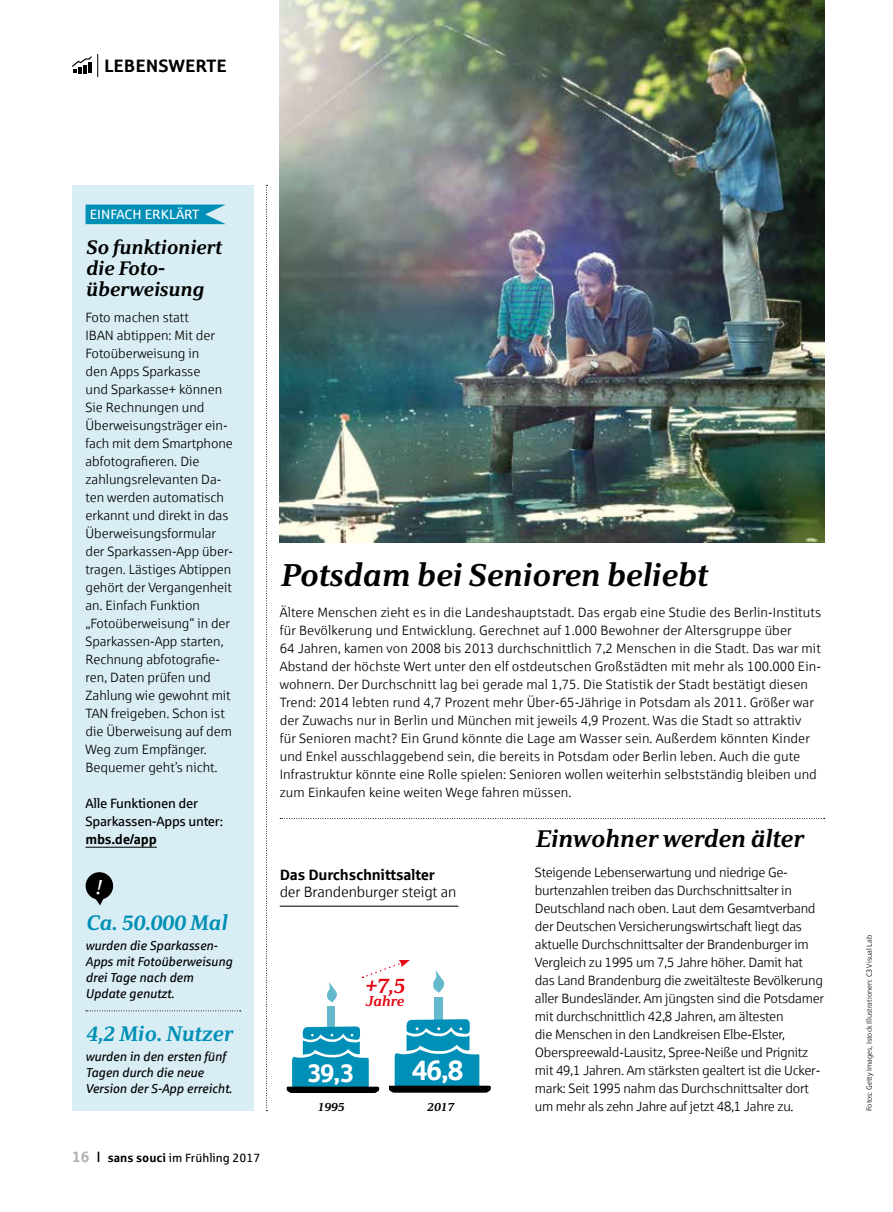
<style>
.page{position:relative;width:893px;height:1212px;background:#fff}
.page>*{position:absolute;margin:0;border:0;box-sizing:border-box;transform-origin:0 0}
.t1{font:italic 700 31.5px "Sparkasse Serif";letter-spacing:-.015em;color:#000}
.t2{font:700 28.05px "Sparkasse Rg";color:#fff}
.t3{font:700 25.35px "Sparkasse Rg";color:#fff}
.t4{font:italic 700 24px "Sparkasse Serif";letter-spacing:-.015em;color:#000}
.t5{font:italic 700 21px "Sparkasse Serif";letter-spacing:-.01em;color:#008fb6}
.t6{font:italic 700 20.7px "Sparkasse Serif";color:#e30613}
.t7{font:italic 700 19.5px/21px "Sparkasse Serif";letter-spacing:-.015em;color:#000}
.t8{font:700 18px "Sparkasse Rg";color:#000}
.t9{font:15px "Sparkasse Lt";letter-spacing:-.01em;color:#000}
.t10{font:700 15px "Sparkasse Rg";letter-spacing:-.015em;color:#000}
.t11{font:italic 700 14.25px "Sparkasse Serif";letter-spacing:-.03em;color:#e30613}
.t12{font:13.5px/18px "Sparkasse Lt";letter-spacing:-.005em;color:#000}
.t13{font:13.5px/18px "Sparkasse Rg";letter-spacing:-.02em;color:#000}
.t14{font:13.5px "Sparkasse Rg";color:#fff}
.t15{font:700 13.5px "Sparkasse Rg";letter-spacing:-.02em;color:#000}
.t16{font:italic 12.9px/15.9px "Sparkasse Rg";letter-spacing:-.01em;color:#000}
.t17{font:12px "Sparkasse Rg";color:#000}
.t18{font:italic 700 11.7px "Sparkasse Serif";color:#000}
.t19{font:7.5px "Sparkasse Lt";color:#000}
.s1{font-weight:700;font-size:15px;color:#b3b2b2}
.s2{font-size:15px}
.s3{font-weight:700}
</style>
<div class="page">
<svg style="left:97px;top:54px;width:1px;height:23px"></svg>
<svg style="left:72px;top:56px;width:19px;height:17px"></svg>
<div style="left:72px;top:185px;width:181px;height:926px;background:#d9eef4"></div>
<hr style="left:86px;top:847px;width:71px;height:1px;background:#000">
<svg style="left:86px;top:1010px;width:155px;height:1px"></svg>
<svg style="left:280px;top:818px;width:545px;height:1px"></svg>
<svg style="left:266px;top:185px;width:2px;height:926px"></svg>
<svg style="left:86px;top:205px;width:140px;height:19px;background:#1096ba"></svg>
<hr style="left:280px;top:906px;width:178px;height:1px;background:#000">
<svg style="left:362px;top:960px;width:48px;height:18px"></svg>
<div style="left:328px;top:1006px;width:7px;height:21px;background:#64b9cc"></div>
<svg style="left:327px;top:982px;width:10px;height:20px"></svg>
<svg style="left:286px;top:1026px;width:93px;height:67px"></svg>
<div style="left:434px;top:997px;width:8px;height:23px;background:#64b9cc"></div>
<svg style="left:433px;top:970px;width:12px;height:23px"></svg>
<svg style="left:389px;top:1019px;width:102px;height:74px"></svg>
<img style="left:280px;top:0;width:544px;height:542px">
<svg style="left:85px;top:872px;width:29px;height:33px"></svg>
<h3 class="t8" style="left:104px;top:54px;width:124px">LEBENSWERTE</h3>
<p class="t14" style="left:90px;top:206px;width:111px">EINFACH ERKLÄRT</p>
<h3 class="t7" style="left:86px;top:236px;width:138px">So funktioniert die Foto&shy;überweisung</h3>
<p class="t12" style="left:86px;top:308px;width:149px">Foto machen statt<br>IBAN abtippen: Mit der<br>Fotoüberweisung in<br>den Apps Sparkasse<br>und Sparkasse+ können<br>Sie Rechnungen und<br>Überweisungsträger ein&shy;fach mit dem Smartphone abfotografieren. Die zahlungsrelevanten Da&shy;ten werden automatisch erkannt und direkt in das<br>Überweisungsformular der Sparkassen-App über&shy;tragen. Lästiges Abtippen gehört der Vergangenheit an. Einfach Funktion „Fotoüberweisung“ in der<br>Sparkassen-App starten,<br>Rechnung abfotografie&shy;ren, Daten prüfen und<br>Zahlung wie gewohnt mit<br>TAN freigeben. Schon ist die Überweisung auf dem<br>Weg zum Empfänger.<br>Bequemer geht’s nicht.</p>
<p class="t13" style="left:86px;top:794px;width:139px">Alle Funktionen der<br>Sparkassen-Apps unter:</p>
<p class="t15" style="left:86px;top:831px;width:73px">mbs.de/app</p>
<h3 class="t5" style="left:86px;top:909px;width:143px">Ca. 50.000 Mal</h3>
<p class="t16" style="left:86px;top:937px;width:148px">wurden die Sparkassen-<br>Apps mit Fotoüberweisung drei Tage nach dem<br>Update genutzt.</p>
<h3 class="t5" style="left:86px;top:1021px;width:149px">4,2 Mio. Nutzer</h3>
<p class="t16" style="left:86px;top:1048px;width:148px">wurden in den ersten fünf<br>Tagen durch die neue<br>Version der S-App erreicht.</p>
<p class="t17" style="left:72px;top:1150px;width:189px"><span class="s1">16</span> <span class="s2">I</span> <span class="s3">sans souci</span> im Frühling 2017</p>
<h1 class="t1" style="left:280px;top:556px;width:429px">Potsdam bei Senioren beliebt</h1>
<p class="t12" style="left:280px;top:603px;width:543px">Ältere Menschen zieht es in die Landeshauptstadt. Das ergab eine Studie des Berlin-Instituts für Bevölkerung und Entwicklung. Gerechnet auf 1.000 Bewohner der Altersgruppe über<br>64 Jahren, kamen von 2008 bis 2013 durchschnittlich 7,2 Menschen in die Stadt. Das war mit Abstand der höchste Wert unter den elf ostdeutschen Großstädten mit mehr als 100.000 Ein&shy;wohnern. Der Durchschnitt lag bei gerade mal 1,75. Die Statistik der Stadt bestätigt diesen Trend: 2014 lebten rund 4,7 Prozent mehr Über-65-Jährige in Potsdam als 2011. Größer war der Zuwachs nur in Berlin und München mit jeweils 4,9 Prozent. Was die Stadt so attraktiv<br>für Senioren macht? Ein Grund könnte die Lage am Wasser sein. Außerdem könnten Kinder und Enkel ausschlaggebend sein, die bereits in Potsdam oder Berlin leben. Auch die gute Infrastruktur könnte eine Rolle spielen: Senioren wollen weiterhin selbstständig bleiben und zum Einkaufen keine weiten Wege fahren müssen.</p>
<p class="t10" style="left:280px;top:865px;width:157px">Das Durchschnittsalter</p>
<p class="t9" style="left:280px;top:883px;width:178px">der Brandenburger steigt an</p>
<h3 class="t6" style="left:365px;top:973px;width:42px">+7,5</h3>
<p class="t11" style="left:366px;top:992px;width:40px">Jahre</p>
<h3 class="t3" style="left:307px;top:1057px;width:49px">39,3</h3>
<h2 class="t2" style="left:412px;top:1052px;width:53px">46,8</h2>
<p class="t18" style="left:317px;top:1100px;width:28px">1995</p>
<p class="t18" style="left:427px;top:1100px;width:28px">2017</p>
<h3 class="t4" style="left:535px;top:823px;width:270px">Einwohner werden älter</h3>
<p class="t12" style="left:535px;top:863px;width:291px">Steigende Lebenserwartung und niedrige Ge&shy;burtenzahlen treiben das Durchschnittsalter in Deutschland nach oben. Laut dem Gesamtverband der Deutschen Versicherungswirtschaft liegt das aktuelle Durchschnittsalter der Brandenburger im Vergleich zu 1995 um 7,5 Jahre höher. Damit hat das Land Brandenburg die zweitälteste Bevölkerung aller Bundesländer. Am jüngsten sind die Potsdamer mit durchschnittlich 42,8 Jahren, am ältesten<br>die Menschen in den Landkreisen Elbe-Elster, Oberspreewald-Lausitz, Spree-Neiße und Prignitz mit 49,1 Jahren. Am stärksten gealtert ist die Ucker&shy;mark: Seit 1995 nahm das Durchschnittsalter dort um mehr als zehn Jahre auf jetzt 48,1 Jahre zu.</p>
<p class="t19" style="left:865px;top:1111px;width:178px;rotate:-90deg">Fotos: Getty Images, Istock Illustrationen: C3 Visual Lab</p>
</div>
